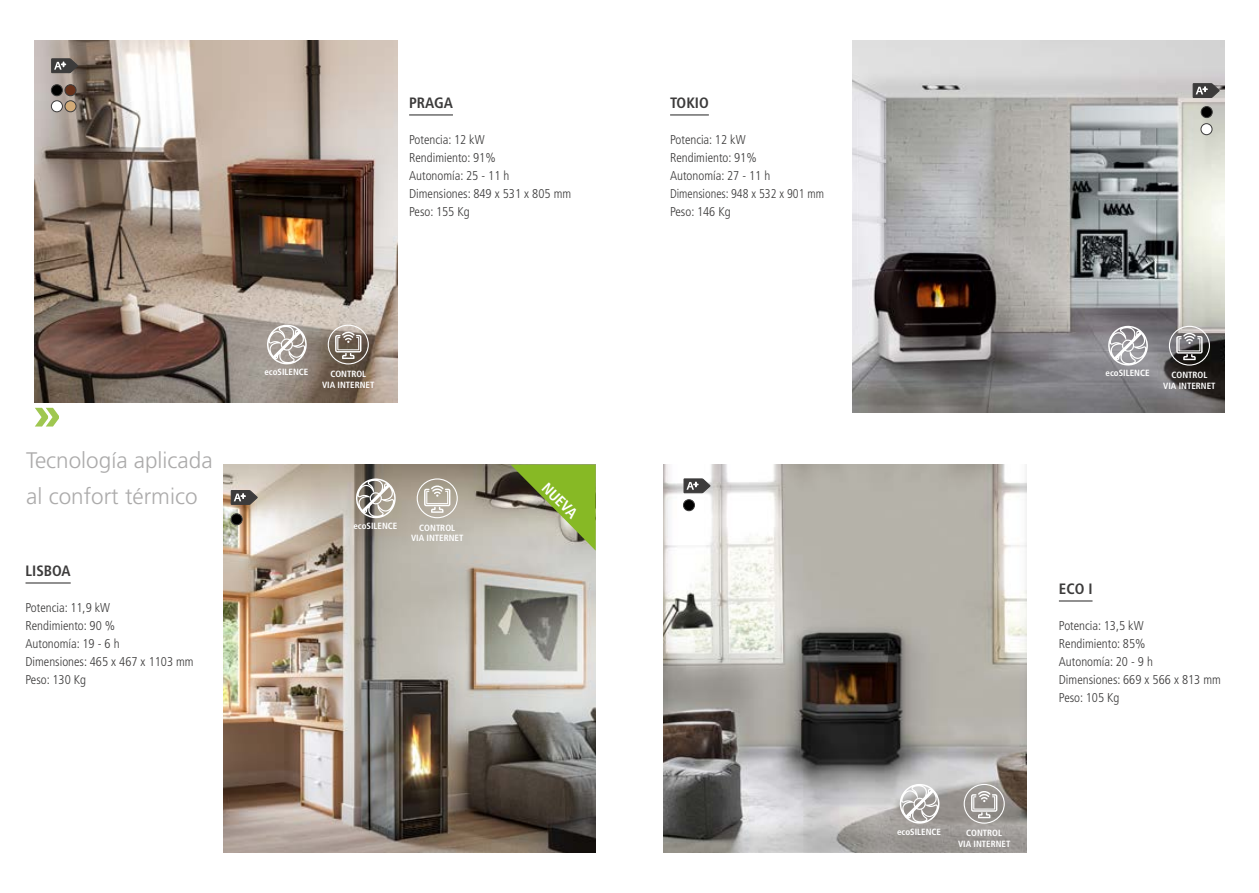
<style>
.page{position:relative;width:1259px;height:893px;background:#fff}
.page>*{position:absolute;margin:0;border:0;box-sizing:border-box;transform-origin:0 0}
.t1{font:300 22.5px/36px "Frutiger LT Std";color:#acabab}
.t2{font:700 condensed 15px "Frutiger";color:#3c3b3b}
.t3{font:700 condensed 15px "Frutiger";color:#fff}
.t4{font:300 condensed 12.75px/18px "Frutiger LT Std";color:#3c3b3b}
.t5{font:700 condensed 9px/10.8px "Frutiger LT Std";color:#fff;text-align:center}
.t6{font:700 condensed 9px "Frutiger";color:#fff}
</style>
<div class="page">
<img style="left:223px;top:465px;width:372px;height:388px">
<img style="left:34px;top:40px;width:363px;height:363px">
<svg style="left:35px;top:408px;width:24px;height:18px"></svg>
<hr style="left:409px;top:114px;width:44px;height:2px;background:#3c3b3b">
<svg style="left:51px;top:58px;width:27px;height:15px"></svg>
<div style="left:65px;top:85px;width:11px;height:11px;background:#68311a;border-radius:50%"></div>
<div style="left:65px;top:84px;width:11px;height:12px;border:1px solid #3c3b3b;border-radius:50%"></div>
<div style="left:65px;top:101px;width:11px;height:11px;background:#d3ab78;border-radius:50%"></div>
<div style="left:65px;top:100px;width:11px;height:12px;border:1px solid #3c3b3b;border-radius:50%"></div>
<div style="left:51px;top:85px;width:11px;height:11px;background:#000;border-radius:50%"></div>
<div style="left:51px;top:84px;width:12px;height:12px;border:1px solid #3c3b3b;border-radius:50%"></div>
<div style="left:51px;top:101px;width:11px;height:11px;background:#fff;border-radius:50%"></div>
<div style="left:51px;top:100px;width:12px;height:12px;border:1px solid #3c3b3b;border-radius:50%"></div>
<hr style="left:670px;top:114px;width:39px;height:2px;background:#3c3b3b">
<img style="left:852px;top:40px;width:373px;height:372px">
<div style="left:1201px;top:124px;width:11px;height:11px;background:#fff;border-radius:50%"></div>
<div style="left:1200px;top:123px;width:12px;height:12px;border:1px solid #3c3b3b;border-radius:50%"></div>
<div style="left:1201px;top:107px;width:11px;height:11px;background:#000;border-radius:50%"></div>
<div style="left:1200px;top:106px;width:12px;height:12px;border:1px solid #3c3b3b;border-radius:50%"></div>
<img style="left:663px;top:465px;width:363px;height:388px">
<hr style="left:1059px;top:600px;width:33px;height:2px;background:#3c3b3b">
<div style="left:683px;top:500px;width:11px;height:11px;background:#000;border-radius:50%"></div>
<div style="left:683px;top:499px;width:12px;height:12px;border:1px solid #3c3b3b;border-radius:50%"></div>
<svg style="left:683px;top:478px;width:27px;height:15px"></svg>
<svg style="left:1176px;top:333px;width:26px;height:27px"></svg>
<div style="left:1169px;top:326px;width:41px;height:40px;border:1px solid #fff;border-radius:50%"></div>
<svg style="left:1108px;top:326px;width:40px;height:40px"></svg>
<svg style="left:971px;top:791px;width:26px;height:27px"></svg>
<div style="left:963px;top:784px;width:41px;height:40px;border:1px solid #fff;border-radius:50%"></div>
<svg style="left:899px;top:784px;width:40px;height:40px"></svg>
<svg style="left:335px;top:332px;width:26px;height:27px"></svg>
<div style="left:328px;top:325px;width:41px;height:39px;border:1px solid #fff;border-radius:50%"></div>
<svg style="left:267px;top:325px;width:40px;height:39px"></svg>
<div style="left:231px;top:514px;width:11px;height:11px;background:#000;border-radius:50%"></div>
<div style="left:231px;top:513px;width:11px;height:12px;border:1px solid #3c3b3b;border-radius:50%"></div>
<svg style="left:231px;top:490px;width:27px;height:15px"></svg>
<hr style="left:26px;top:582px;width:45px;height:2px;background:#3c3b3b">
<svg style="left:510px;top:465px;width:85px;height:86px"></svg>
<svg style="left:424px;top:485px;width:26px;height:28px"></svg>
<div style="left:417px;top:478px;width:41px;height:40px;border:1px solid #fff;border-radius:50%"></div>
<svg style="left:356px;top:478px;width:40px;height:40px"></svg>
<svg style="left:1192px;top:83px;width:27px;height:15px"></svg>
<p class="t2" style="left:409px;top:94px;width:45px">PRAGA</p>
<p class="t4" style="left:409px;top:131px;width:164px">Potencia: 12 kW<br>Rendimiento: 91%<br>Autonomía: 25 - 11 h<br>Dimensiones: 849 x 531 x 805 mm<br>Peso: 155 Kg</p>
<h1 class="t1" style="left:26px;top:443px;width:188px">Tecnología aplicada al confort térmico</h1>
<p class="t2" style="left:26px;top:562px;width:47px">LISBOA</p>
<p class="t4" style="left:26px;top:599px;width:170px">Potencia: 11,9 kW<br>Rendimiento: 90 %<br>Autonomía: 19 - 6 h<br>Dimensiones: 465 x 467 x 1103 mm<br>Peso: 130 Kg</p>
<p class="t6" style="left:264px;top:367px;width:46px">ecoSILENCE</p>
<p class="t5" style="left:322px;top:368px;width:54px">CONTROL<br>VIA INTERNET</p>
<p class="t6" style="left:353px;top:521px;width:46px">ecoSILENCE</p>
<p class="t5" style="left:411px;top:522px;width:54px">CONTROL<br>VIA INTERNET</p>
<p class="t3" style="left:551px;top:479px;width:45px;rotate:45deg">NUEVA</p>
<p class="t2" style="left:670px;top:94px;width:40px">TOKIO</p>
<p class="t4" style="left:670px;top:131px;width:155px">Potencia: 12 kW<br>Rendimiento: 91%<br>Autonomía: 27 - 11 h<br>Dimensiones: 948 x 532 x 901 mm<br>Peso: 146 Kg</p>
<p class="t6" style="left:1105px;top:368px;width:46px">ecoSILENCE</p>
<p class="t5" style="left:1163px;top:369px;width:54px">CONTROL<br>VIA INTERNET</p>
<p class="t2" style="left:1059px;top:580px;width:35px">ECO I</p>
<p class="t4" style="left:1059px;top:617px;width:164px">Potencia: 13,5 kW<br>Rendimiento: 85%<br>Autonomía: 20 - 9 h<br>Dimensiones: 669 x 566 x 813 mm<br>Peso: 105 Kg</p>
<p class="t6" style="left:897px;top:826px;width:46px">ecoSILENCE</p>
<p class="t5" style="left:958px;top:827px;width:54px">CONTROL<br>VIA INTERNET</p>
</div>
